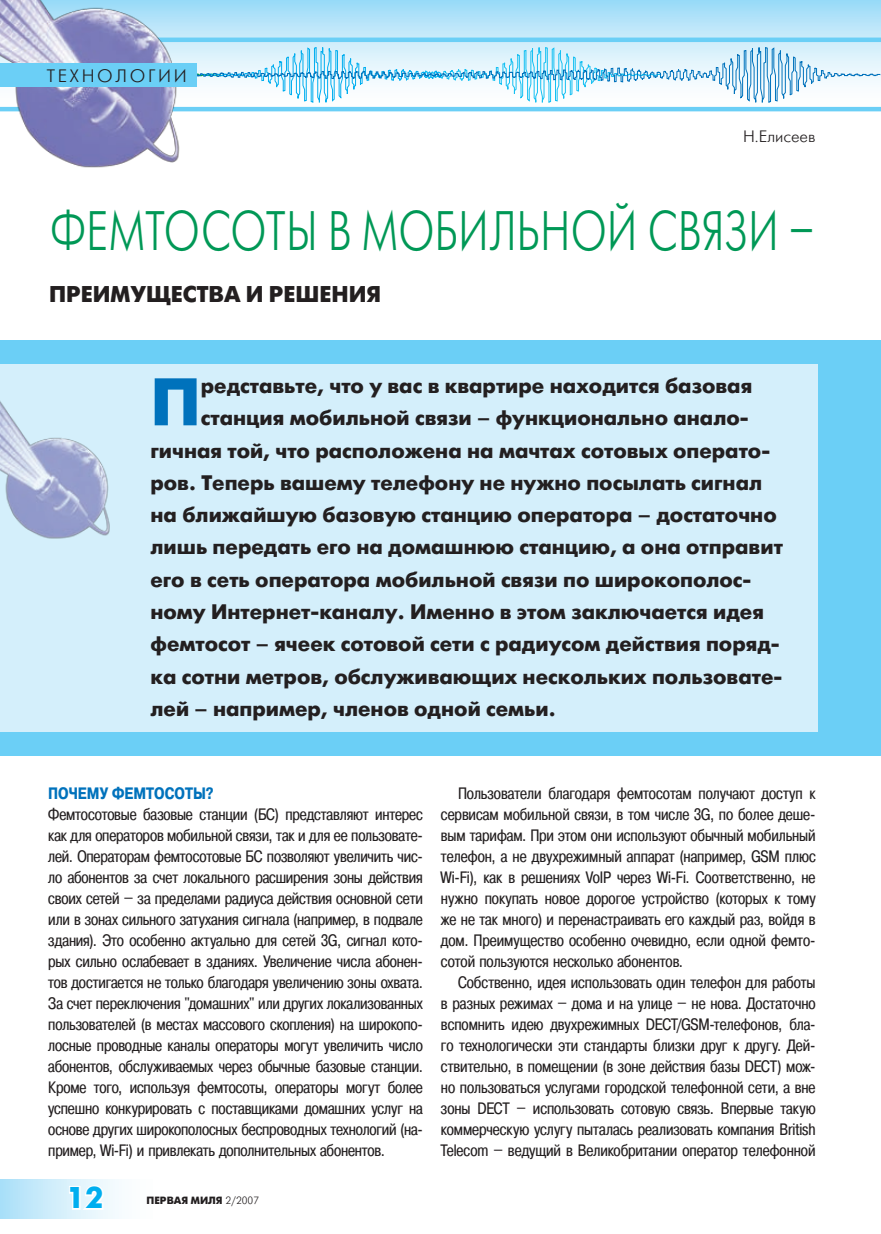
<style>
.page{position:relative;width:881px;height:1234px;background:#fff}
.page>*{position:absolute;margin:0;border:0;box-sizing:border-box;transform-origin:0 0}
.t1{font:700 67.05px "Futuris C";color:#0072bc}
.t2{font:55.5px "Futuris C";letter-spacing:.01em;color:#009856;scale:.75 1}
.t3{font:700 30px "Futuris C";color:#00aeef}
.t4{font:700 22.8px "Futuris C";color:#231f20}
.t5{font:700 21px "Futuris C";color:#231f20}
.t6{font:18px "Futuris C";letter-spacing:.15em;color:#231f20}
.t7{font:16.5px/21px "Pragmatica Cond C";letter-spacing:-.005em;color:#231f20;text-align:justify}
.t8{font:700 16.5px "Pragmatica Cond C";color:#0072bc}
.t9{font:16.5px "Futuris Light C";color:#231f20}
.t10{font:700 10.5px "Futuris C";color:#231f20}
.s1{font-weight:400}
</style>
<div class="page">
<div style="left:0;top:1178px;width:159px;height:40px;background:linear-gradient(to right,#b0e2f9,#fff)"></div>
<svg style="left:67px;top:1183px;width:38px;height:29px"></svg>
<svg style="left:185px;top:0;width:695px;height:107px"></svg>
<div style="left:0;top:340px;width:880px;height:395px;background:#6bcff6"></div>
<div style="left:0;top:364px;width:816px;height:377px;background:#d4effb"></div>
<img style="left:0;top:401px;width:110px;height:138px">
<div style="left:0;top:731px;width:880px;height:24px;background:#6bcff6"></div>
<hr style="left:0;top:38px;width:880px;height:4px;background:#6bcff6">
<hr style="left:0;top:107px;width:880px;height:4px;background:#6bcff6">
<svg style="left:185px;top:47px;width:695px;height:56px"></svg>
<img style="left:0;top:0;width:185px;height:168px">
<div style="left:0;top:63px;width:196px;height:24px;background:#6bcff6"></div>
<p class="t6" style="left:47px;top:66px;width:142px">технологии</p>
<p class="t9" style="left:742px;top:128px;width:74px">Н.Елисеев</p>
<h2 class="t2" style="left:50px;top:202px;width:1019px">Фемтосоты в мобильной связи –</h2>
<h3 class="t4" style="left:49px;top:281px;width:17px">преим</h3>
<h3 class="t4" style="left:130px;top:281px;width:234px">ущества и решения</h3>
<h1 class="t1" style="left:150px;top:365px;width:52px">П</h1>
<p class="t5" style="left:201px;top:374px;width:552px">редставьте, что у вас в квартире находится базовая</p>
<p class="t5" style="left:201px;top:406px;width:549px">станция мобильной связи – функционально анало-</p>
<p class="t5" style="left:150px;top:438px;width:621px">гичная той, что расположена на мачтах сотовых операто-</p>
<p class="t5" style="left:150px;top:471px;width:613px">ров. Теперь вашему телефону не нужно посылать сигнал</p>
<p class="t5" style="left:150px;top:503px;width:627px">на ближайшую базовую станцию оператора – достаточно</p>
<p class="t5" style="left:150px;top:535px;width:633px">лишь передать его на домашнюю станцию, а она отправит</p>
<p class="t5" style="left:150px;top:567px;width:602px">его в сеть оператора мобильной связи по широкополос-</p>
<p class="t5" style="left:150px;top:600px;width:614px">ному Интернет-каналу. Именно в этом заключается идея</p>
<p class="t5" style="left:150px;top:632px;width:630px">фемтосот – ячеек сотовой сети с радиусом действия поряд-</p>
<p class="t5" style="left:150px;top:664px;width:633px">ка сотни метров, обслуживающих нескольких пользовате-</p>
<p class="t5" style="left:150px;top:696px;width:406px">лей – например, членов одной семьи.</p>
<p class="t8" style="left:48px;top:783px;width:167px">Почему фемтосоты?</p>
<p class="t7" style="left:48px;top:803px;width:376px">Фемтосотовые базовые станции (БС) представляют интерес как для операторов мобильной связи, так и для ее пользовате&shy;лей. Операторам фемтосотовые БС позволяют увеличить чис&shy;ло абонентов за счет локального расширения зоны действия своих сетей – за пределами радиуса действия основной сети или в зонах сильного затухания сигнала (например, в подвале здания). Это особенно актуально для сетей 3G, сигнал кото&shy;рых сильно ослабевает в зданиях. Увеличение числа абонен&shy;тов достигается не только благодаря увеличению зоны охвата.<br>За счет переключения "домашних" или других локализованных пользователей (в местах массового скопления) на широкопо&shy;лосные проводные каналы операторы могут увеличить число абонентов, обслуживаемых через обычные базовые станции.<br>Кроме того, используя фемтосоты, операторы могут более успешно конкурировать с поставщиками домашних услуг на основе других широкополосных беспроводных технологий (на&shy;пример, Wi-Fi) и привлекать дополнительных абонентов.</p>
<h3 class="t3" style="left:66px;top:1180px;width:39px">12</h3>
<p class="t10" style="left:146px;top:1194px;width:114px">ПЕРВАЯ МИЛЯ <span class="s1">2/2007</span></p>
<p class="t7" style="left:441px;top:782px;width:376px;text-indent:17px">Пользователи благодаря фемтосотам получают доступ к сервисам мобильной связи, в том числе 3G, по более деше&shy;вым тарифам. При этом они используют обычный мобильный телефон, а не двухрежимный аппарат (например, GSM плюс Wi-Fi), как в решениях VoIP через Wi-Fi. Соответственно, не нужно покупать новое дорогое устройство (которых к тому же не так много) и перенастраивать его каждый раз, войдя в дом. Преимущество особенно очевидно, если одной фемто&shy;сотой пользуются несколько абонентов.</p>
<p class="t7" style="left:441px;top:971px;width:376px;text-indent:17px">Собственно, идея использовать один телефон для работы в разных режимах – дома и на улице – не нова. Достаточно вспомнить идею двухрежимных DECT/GSM-телефонов, бла&shy;го технологически эти стандарты близки друг к другу. Дей&shy;ствительно, в помещении (в зоне действия базы DECT) мож&shy;но пользоваться услугами городской телефонной сети, а вне зоны DECT – использовать сотовую связь. Впервые такую коммерческую услугу пыталась реализовать компания British Telecom – ведущий в Великобритании оператор телефонной</p>
</div>
